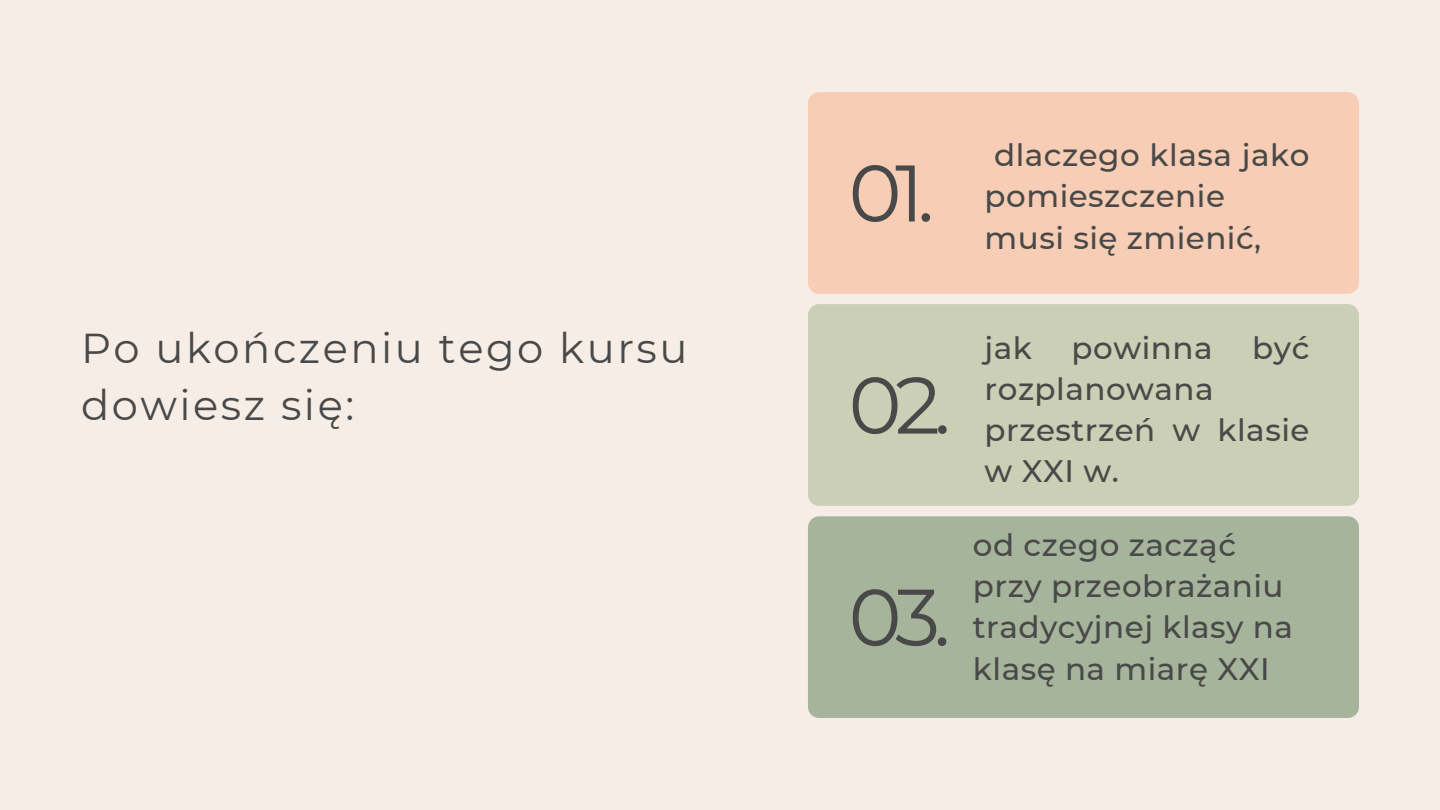
<style>
.page{position:relative;width:1440px;height:810px;background:#f5ede6}
.page>*{position:absolute;margin:0;border:0;box-sizing:border-box;transform-origin:0 0}
.t1{font:80px "Montserrat";color:#494949}
.t2{font:41.7px/56.2px "Montserrat";letter-spacing:.06em;color:#494949}
.t3{font:500 31px/41.2px "Montserrat";letter-spacing:.015em;color:#494949}
</style>
<div class="page">
<div style="left:808px;top:92px;width:551px;height:202px;background:#f7ceb5"></div>
<div style="left:808px;top:304px;width:551px;height:202px;background:#cbcfb5"></div>
<div style="left:808px;top:516px;width:551px;height:202px;background:#a6b49c"></div>
<p class="t2" style="left:81px;top:320px;width:608px">Po ukończeniu tego kursu dowiesz się:</p>
<p class="t1" style="left:849px;top:144px;width:87px">01.</p>
<p class="t3" style="left:985px;top:135px;width:326px;text-indent:9px">dlaczego klasa jako pomieszczenie musi się zmienić,</p>
<p class="t1" style="left:849px;top:356px;width:104px">02.</p>
<p class="t1" style="left:849px;top:568px;width:103px">03.</p>
<p class="t3" style="left:985px;top:327px;width:49px">jak</p>
<p class="t3" style="left:1072px;top:327px;width:143px">powinna</p>
<p class="t3" style="left:1252px;top:327px;width:59px">być</p>
<p class="t3" style="left:985px;top:368px;width:326px">rozplanowana przestrzeń w klasie w XXI w.</p>
<p class="t3" style="left:973px;top:524px;width:265px">od czego zacząć</p>
<p class="t3" style="left:973px;top:565px;width:322px">przy przeobrażaniu tradycyjnej klasy na klasę na miarę XXI</p>
</div>
